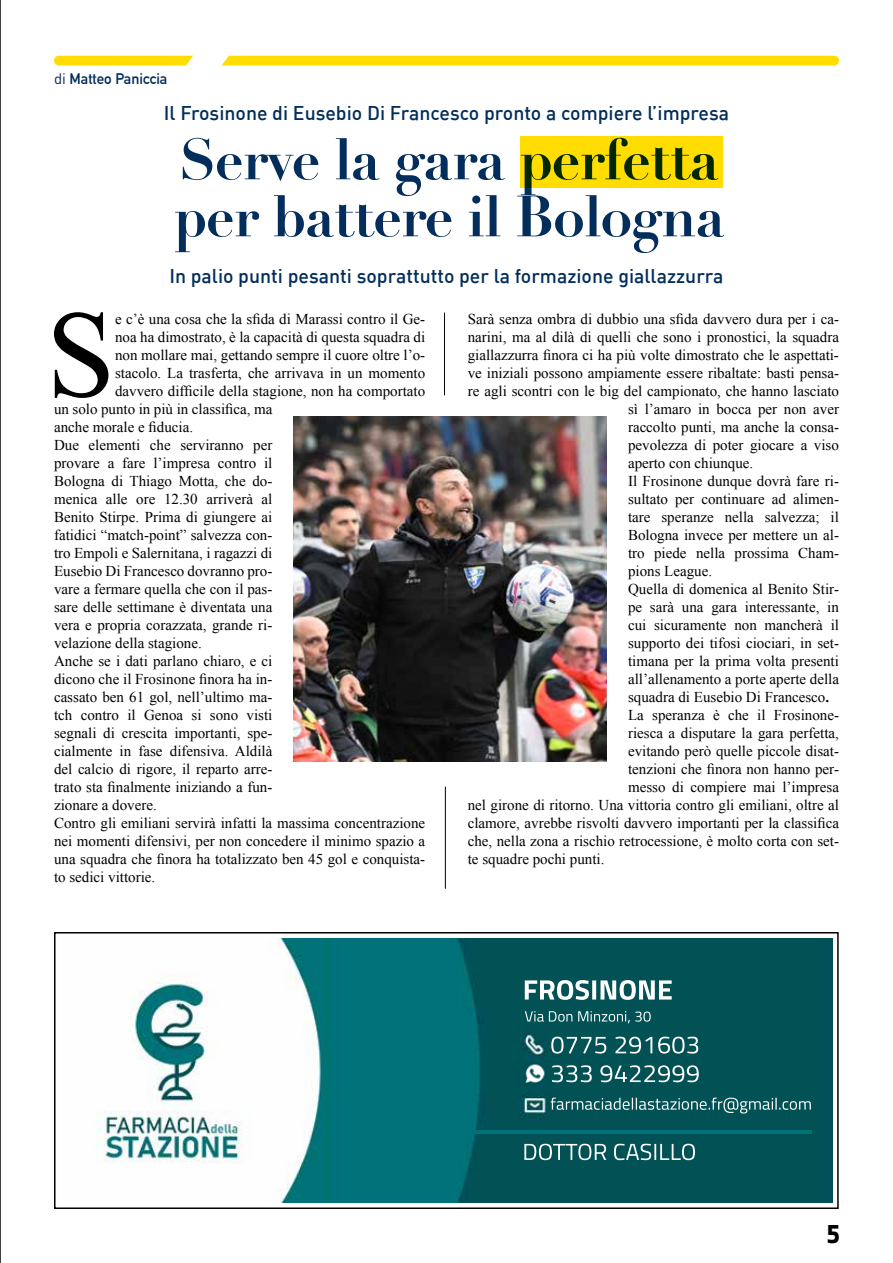
<style>
.page{position:relative;width:893px;height:1263px;background:#fff}
.page>*{position:absolute;margin:0;border:0;box-sizing:border-box;transform-origin:0 0}
.t1{font:123.75px "Times New Roman";color:#000}
.t2{font:700 57px/57px "Didot";letter-spacing:-.02em;color:#032d5a}
.t3{font:700 24px "Apex New";color:#000}
.t4{font:500 19.5px "DIN";color:#032d5a}
.t5{font:15px "Times New Roman";color:#000}
.t6{font:700 15px "DIN Alternate";color:#032d5a}
.s1{font-family:"DIN Pro";font-weight:400}
.s2{font-weight:700}
</style>
<div class="page">
<div style="left:54px;top:56px;width:785px;height:9px;background:#fd0;border-radius:5px"></div>
<svg style="left:182px;top:55px;width:47px;height:11px"></svg>
<div style="left:520px;top:136px;width:202px;height:51px;background:#fd0"></div>
<img style="left:294px;top:417px;width:313px;height:345px">
<hr style="left:444px;top:313px;width:1px;height:82px;background:#000">
<svg style="left:0;top:0;width:1px;height:1263px"></svg>
<img style="left:329px;top:938px;width:503px;height:264px">
<img style="left:96px;top:938px;width:233px;height:264px">
<img style="left:516px;top:1062px;width:35px;height:24px">
<img style="left:469px;top:1130px;width:343px;height:3px">
<div style="left:54px;top:932px;width:785px;height:277px;border:2px solid #000"></div>
<hr style="left:445px;top:787px;width:1px;height:102px;background:#000">
<p class="t6" style="left:54px;top:67px;width:115px"><span class="s1">di</span> Matteo Paniccia</p>
<h3 class="t4" style="left:164px;top:101px;width:567px">Il Frosinone di Eusebio Di Francesco pronto a compiere l’impresa</h3>
<h2 class="t2" style="left:173px;top:131px;width:553px">Serve la gara perfetta per battere il Bologna</h2>
<h3 class="t4" style="left:169px;top:264px;width:556px">In palio punti pesanti soprattutto per la formazione giallazzurra</h3>
<h1 class="t1" style="left:46px;top:271px;width:70px">S</h1>
<p class="t5" style="left:115px;top:309px;width:312px">e c’è una cosa che la sfida di Marassi contro il Ge-</p>
<p class="t5" style="left:115px;top:327px;width:312px">noa ha dimostrato, è la capacità di questa squadra di</p>
<p class="t5" style="left:115px;top:345px;width:312px">non mollare mai, gettando sempre il cuore oltre l’o-</p>
<p class="t5" style="left:115px;top:363px;width:312px">stacolo. La trasferta, che arrivava in un momento</p>
<p class="t5" style="left:115px;top:381px;width:312px">davvero difficile della stagione, non ha comportato</p>
<p class="t5" style="left:54px;top:399px;width:220px">un solo punto in più in classifica, ma</p>
<p class="t5" style="left:54px;top:417px;width:141px">anche morale e fiducia.</p>
<p class="t5" style="left:54px;top:435px;width:220px">Due elementi che serviranno per</p>
<p class="t5" style="left:54px;top:453px;width:220px">provare a fare l’impresa contro il</p>
<p class="t5" style="left:54px;top:471px;width:220px">Bologna di Thiago Motta, che do-</p>
<p class="t5" style="left:54px;top:489px;width:220px">menica alle ore 12.30 arriverà al</p>
<p class="t5" style="left:54px;top:507px;width:220px">Benito Stirpe. Prima di giungere ai</p>
<p class="t5" style="left:54px;top:525px;width:220px">fatidici “match-point” salvezza con-</p>
<p class="t5" style="left:54px;top:543px;width:220px">tro Empoli e Salernitana, i ragazzi di</p>
<p class="t5" style="left:54px;top:561px;width:220px">Eusebio Di Francesco dovranno pro-</p>
<p class="t5" style="left:54px;top:579px;width:220px">vare a fermare quella che con il pas-</p>
<p class="t5" style="left:54px;top:597px;width:220px">sare delle settimane è diventata una</p>
<p class="t5" style="left:54px;top:615px;width:220px">vera e propria corazzata, grande ri-</p>
<p class="t5" style="left:54px;top:633px;width:149px">velazione della stagione.</p>
<p class="t5" style="left:54px;top:651px;width:220px">Anche se i dati parlano chiaro, e ci</p>
<p class="t5" style="left:54px;top:669px;width:220px">dicono che il Frosinone finora ha in-</p>
<p class="t5" style="left:54px;top:687px;width:220px">cassato ben 61 gol, nell’ultimo ma-</p>
<p class="t5" style="left:54px;top:705px;width:220px">tch contro il Genoa si sono visti</p>
<p class="t5" style="left:54px;top:723px;width:220px">segnali di crescita importanti, spe-</p>
<p class="t5" style="left:54px;top:741px;width:220px">cialmente in fase difensiva. Aldilà</p>
<p class="t5" style="left:54px;top:759px;width:220px">del calcio di rigore, il reparto arre-</p>
<p class="t5" style="left:54px;top:777px;width:220px">trato sta finalmente iniziando a fun-</p>
<p class="t5" style="left:54px;top:795px;width:104px">zionare a dovere.</p>
<p class="t5" style="left:54px;top:813px;width:373px">Contro gli emiliani servirà infatti la massima concentrazione</p>
<p class="t5" style="left:54px;top:831px;width:373px">nei momenti difensivi, per non concedere il minimo spazio a</p>
<p class="t5" style="left:54px;top:849px;width:373px">una squadra che finora ha totalizzato ben 45 gol e conquista-</p>
<p class="t5" style="left:54px;top:867px;width:103px">to sedici vittorie.</p>
<p class="t5" style="left:468px;top:309px;width:373px">Sarà senza ombra di dubbio una sfida davvero dura per i ca-</p>
<p class="t5" style="left:468px;top:327px;width:373px">narini, ma al dilà di quelli che sono i pronostici, la squadra</p>
<p class="t5" style="left:468px;top:345px;width:373px">giallazzurra finora ci ha più volte dimostrato che le aspettati-</p>
<p class="t5" style="left:468px;top:363px;width:373px">ve iniziali possono ampiamente essere ribaltate: basti pensa-</p>
<p class="t5" style="left:468px;top:381px;width:373px">re agli scontri con le big del campionato, che hanno lasciato</p>
<p class="t5" style="left:628px;top:399px;width:212px">sì l’amaro in bocca per non aver</p>
<p class="t5" style="left:628px;top:417px;width:212px">raccolto punti, ma anche la consa-</p>
<p class="t5" style="left:628px;top:435px;width:212px">pevolezza di poter giocare a viso</p>
<p class="t5" style="left:628px;top:453px;width:127px">aperto con chiunque.</p>
<p class="t5" style="left:628px;top:471px;width:212px">Il Frosinone dunque dovrà fare ri-</p>
<p class="t5" style="left:628px;top:489px;width:212px">sultato per continuare ad alimen-</p>
<p class="t5" style="left:628px;top:507px;width:212px">tare speranze nella salvezza; il</p>
<p class="t5" style="left:628px;top:525px;width:212px">Bologna invece per mettere un al-</p>
<p class="t5" style="left:628px;top:543px;width:212px">tro piede nella prossima Cham-</p>
<p class="t5" style="left:628px;top:561px;width:86px">pions League.</p>
<p class="t5" style="left:628px;top:579px;width:212px">Quella di domenica al Benito Stir-</p>
<p class="t5" style="left:628px;top:597px;width:212px">pe sarà una gara interessante, in</p>
<p class="t5" style="left:628px;top:615px;width:212px">cui sicuramente non mancherà il</p>
<p class="t5" style="left:628px;top:633px;width:212px">supporto dei tifosi ciociari, in set-</p>
<p class="t5" style="left:628px;top:651px;width:212px">timana per la prima volta presenti</p>
<p class="t5" style="left:628px;top:669px;width:212px">all’allenamento a porte aperte della</p>
<p class="t5" style="left:628px;top:687px;width:203px">squadra di Eusebio Di Francesco<span class="s2">.</span></p>
<p class="t5" style="left:628px;top:705px;width:212px">La speranza è che il Frosinone-</p>
<p class="t5" style="left:628px;top:723px;width:212px">riesca a disputare la gara perfetta,</p>
<p class="t5" style="left:628px;top:741px;width:212px">evitando però quelle piccole disat-</p>
<p class="t5" style="left:628px;top:759px;width:212px">tenzioni che finora non hanno per-</p>
<p class="t5" style="left:628px;top:777px;width:212px">messo di compiere mai l’impresa</p>
<p class="t5" style="left:468px;top:795px;width:373px">nel girone di ritorno. Una vittoria contro gli emiliani, oltre al</p>
<p class="t5" style="left:468px;top:813px;width:373px">clamore, avrebbe risvolti davvero importanti per la classifica</p>
<p class="t5" style="left:468px;top:831px;width:373px">che, nella zona a rischio retrocessione, è molto corta con set-</p>
<p class="t5" style="left:468px;top:849px;width:138px">te squadre pochi punti.</p>
<h3 class="t3" style="left:827px;top:1213px;width:14px">5</h3>
</div>
